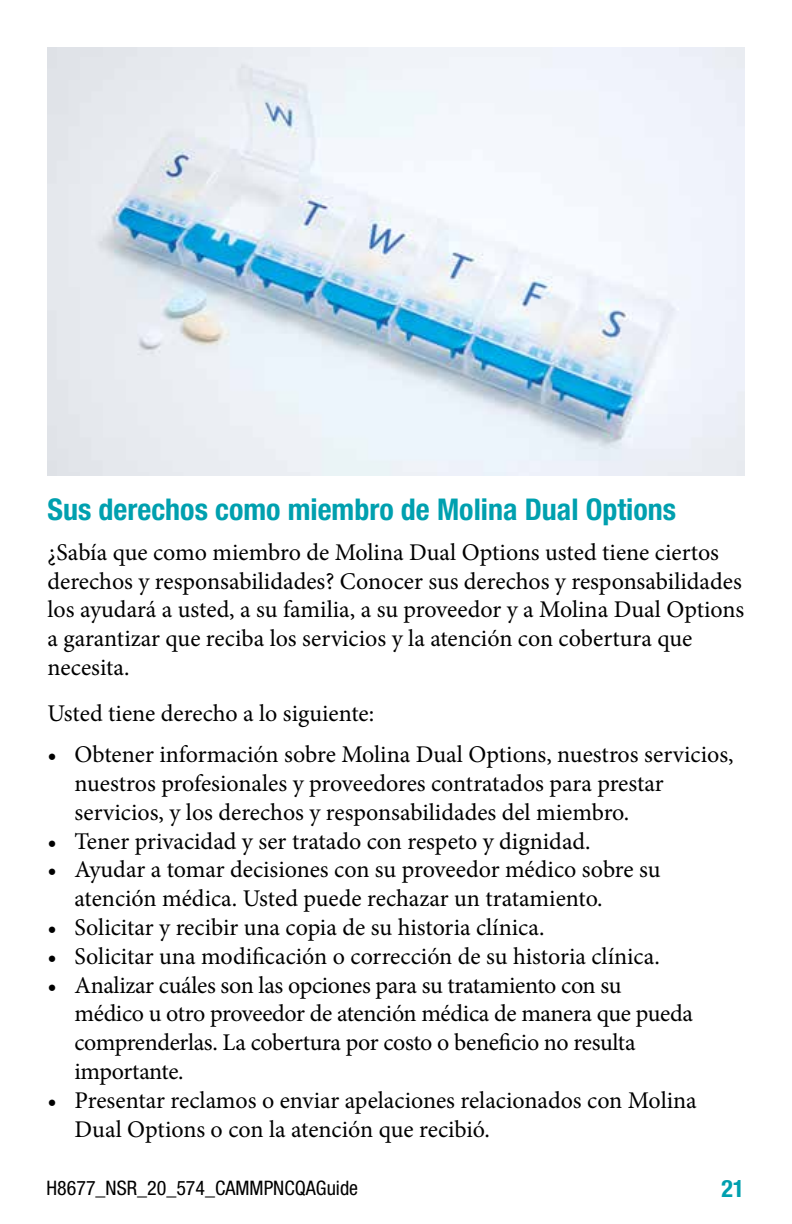
<style>
.page{position:relative;width:792px;height:1224px;background:#fff}
.page>*{position:absolute;margin:0;border:0;box-sizing:border-box;transform-origin:0 0}
.t1{font:700 condensed 30px "Helvetica Neue";color:#00a0af}
.t2{font:24px/28.8px "Minion Pro";letter-spacing:-.005em;color:#000}
.t3{font:700 condensed 24px "Helvetica Neue";color:#00a0af}
.t4{font:condensed 20px "Helvetica Neue";color:#000}
</style>
<div class="page">
<img style="left:48px;top:48px;width:696px;height:427px">
<p class="t1" style="left:48px;top:491px;width:630px">Sus derechos como miembro de Molina Dual Options</p>
<p class="t2" style="left:48px;top:538px;width:698px">¿Sabía que como miembro de Molina Dual Options usted tiene ciertos derechos y responsabilidades? Conocer sus derechos y responsabilidades los ayudará a usted, a su familia, a su proveedor y a Molina Dual Options a garantizar que reciba los servicios y la atención con cobertura que necesita.</p>
<p class="t2" style="left:48px;top:699px;width:328px">Usted tiene derecho a lo siguiente:</p>
<p class="t2" style="left:75px;top:740px;width:661px;text-indent:-27px">• Obtener información sobre Molina Dual Options, nuestros servicios, nuestros profesionales y proveedores contratados para prestar servicios, y los derechos y responsabilidades del miembro.</p>
<p class="t2" style="left:48px;top:827px;width:545px">• Tener privacidad y ser tratado con respeto y dignidad.</p>
<p class="t2" style="left:75px;top:855px;width:588px;text-indent:-27px">• Ayudar a tomar decisiones con su proveedor médico sobre su atención médica. Usted puede rechazar un tratamiento.</p>
<p class="t2" style="left:48px;top:913px;width:498px">• Solicitar y recibir una copia de su historia clínica.</p>
<p class="t2" style="left:48px;top:942px;width:614px">• Solicitar una modificación o corrección de su historia clínica.</p>
<p class="t2" style="left:75px;top:971px;width:620px;text-indent:-27px">• Analizar cuáles son las opciones para su tratamiento con su médico u otro proveedor de atención médica de manera que pueda comprenderlas. La cobertura por costo o beneficio no resulta importante.</p>
<p class="t2" style="left:75px;top:1086px;width:624px;text-indent:-27px">• Presentar reclamos o enviar apelaciones relacionados con Molina<br>Dual Options o con la atención que recibió.</p>
<p class="t4" style="left:47px;top:1176px;width:313px">H8677_NSR_20_574_CAMMPNCQAGuide</p>
<p class="t3" style="left:721px;top:1174px;width:25px">21</p>
</div>
